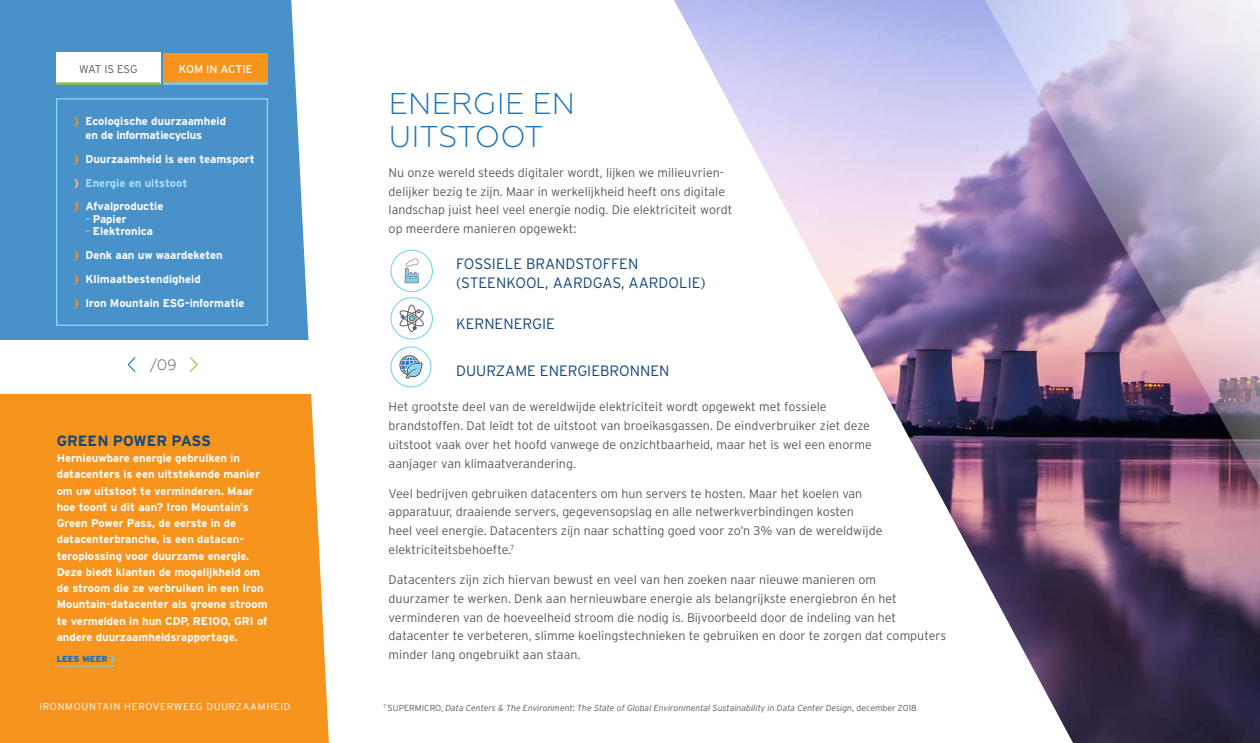
<style>
.page{position:relative;width:1260px;height:743px;background:#fff}
.page>*{position:absolute;margin:0;border:0;box-sizing:border-box;transform-origin:0 0}
.t1{font:300 30px/32.5px "Geometria";letter-spacing:.01em;color:#1b75bc}
.t2{font:300 15px/18.8px "Interstate";color:#14477d}
.t3{font:700 15px "Interstate";color:#14477d}
.t4{font:300 15px "Geometria";color:#58595b}
.t5{font:300 12.5px/18.8px "Interstate";color:#58595b}
.t6{font:700 11.25px/16.2px "Interstate";color:#fff}
.t7{font:11.25px "Interstate";color:#fff}
.t8{font:300 11.25px "Interstate";letter-spacing:-.01em;color:#58595b}
.t9{font:300 10px "Interstate";letter-spacing:.07em;color:#fff}
.t10{font:italic 300 8.75px "Interstate";color:#58595b}
.t11{font:900 8.75px "Interstate";color:#1b75bc}
.s1{color:#f7941e}
.s2{color:#fabf78}
.s3{color:#a7e2fa}
.s4{color:#6dcff6}
.s5{font-style:normal}
</style>
<div class="page">
<div style="left:0;top:366px;width:331px;height:376px;background:#f7941e"></div>
<div style="left:0;top:0;width:331px;height:368px;background:#4991c9"></div>
<div style="left:56px;top:98px;width:212px;height:228px;border:1px solid #8ad8f8"></div>
<img style="left:674px;top:0;width:586px;height:742px">
<img style="left:979px;top:0;width:281px;height:507px">
<div style="left:391px;top:250px;width:42px;height:42px;background:#fff;border:1px solid #6dcff6;border-radius:50%"></div>
<svg style="left:405px;top:258px;width:14px;height:25px"></svg>
<div style="left:391px;top:347px;width:40px;height:40px;background:#fff;border:1px solid #6dcff6;border-radius:50%"></div>
<svg style="left:399px;top:355px;width:24px;height:24px"></svg>
<hr style="left:57px;top:665px;width:58px;height:1px;background:#6dcff6">
<svg style="left:291px;top:0;width:40px;height:742px;fill:#fefafb"></svg>
<div style="left:391px;top:297px;width:42px;height:42px;background:#fff;border:1px solid #6dcff6;border-radius:50%"></div>
<div style="left:407px;top:305px;width:9px;height:27px;border:1px solid #58595b;border-radius:50%"></div>
<svg style="left:399px;top:309px;width:25px;height:21px"></svg>
<div style="left:0;top:340px;width:331px;height:53px;background:#fff"></div>
<svg style="left:190px;top:356px;width:7px;height:16px"></svg>
<svg style="left:128px;top:357px;width:7px;height:15px"></svg>
<div style="left:56px;top:53px;width:104px;height:31px;background:#fff"></div>
<hr style="left:56px;top:82px;width:104px;height:3px;background:#8dc13f">
<div style="left:164px;top:53px;width:104px;height:31px;background:#f7941e"></div>
<hr style="left:164px;top:82px;width:104px;height:3px;background:#6dcff6">
<p class="t8" style="left:79px;top:63px;width:60px">WAT IS ESG</p>
<p class="t7" style="left:179px;top:63px;width:75px">KOM IN ACTIE</p>
<p class="t6" style="left:85px;top:114px;width:142px;line-height:13.8px;text-indent:-11px"><span class="s1">}</span> Ecologische duurzaamheid en de informatiecyclus</p>
<p class="t6" style="left:74px;top:147px;width:182px;line-height:23.8px"><span class="s1">}</span> Duurzaamheid is een teamsport <span class="s2">}</span> <span class="s3">Energie en uitstoot<br></span><span class="s1">}</span> Afvalproductie</p>
<p class="t6" style="left:85px;top:211px;width:43px"><span class="s4">-</span> Papier</p>
<p class="t6" style="left:74px;top:219px;width:172px;line-height:23.8px;text-indent:11px"><span class="s4">-</span> Elektronica<br><span class="s1">}</span> Denk aan uw waardeketen<br><span class="s1">}</span> Klimaatbestendigheid<br><span class="s1">}</span> Iron Mountain ESG-informatie</p>
<p class="t4" style="left:150px;top:356px;width:29px">/09</p>
<p class="t3" style="left:57px;top:432px;width:156px">GREEN POWER PASS</p>
<p class="t6" style="left:57px;top:450px;width:212px">Hernieuwbare energie gebruiken in datacenters is een uitstekende manier om uw uitstoot te verminderen. Maar hoe toont u dit aan? Iron Mountain’s Green Power Pass, de eerste in de datacenterbranche, is een datacen&shy;teroplossing voor duurzame energie.<br>Deze biedt klanten de mogelijkheid om de stroom die ze verbruiken in een Iron Mountain-datacenter als groene stroom te vermelden in hun CDP, RE100, GRI of andere duurzaamheidsrapportage.</p>
<p class="t11" style="left:57px;top:654px;width:60px">LEES MEER <span class="s4">}</span></p>
<p class="t9" style="left:39px;top:701px;width:253px">IRONMOUNTAIN HEROVERWEEG DUURZAAMHEID</p>
<h1 class="t1" style="left:389px;top:87px;width:188px">ENERGIE EN<br>UITSTOOT</h1>
<p class="t5" style="left:389px;top:163px;width:345px">Nu onze wereld steeds digitaler wordt, lijken we milieuvrien&shy;delijker bezig te zijn. Maar in werkelijkheid heeft ons digitale landschap juist heel veel energie nodig. Die elektriciteit wordt op meerdere manieren opgewekt:</p>
<p class="t2" style="left:456px;top:254px;width:251px">FOSSIELE BRANDSTOFFEN (STEENKOOL, AARDGAS, AARDOLIE)</p>
<p class="t2" style="left:456px;top:314px;width:100px">KERNENERGIE</p>
<p class="t2" style="left:456px;top:361px;width:215px">DUURZAME ENERGIEBRONNEN</p>
<p class="t5" style="left:389px;top:397px;width:485px">Het grootste deel van de wereldwijde elektriciteit wordt opgewekt met fossiele brandstoffen. Dat leidt tot de uitstoot van broeikasgassen. De eindverbruiker ziet deze uitstoot vaak over het hoofd vanwege de onzichtbaarheid, maar het is wel een enorme aanjager van klimaatverandering.</p>
<p class="t5" style="left:389px;top:483px;width:495px">Veel bedrijven gebruiken datacenters om hun servers te hosten. Maar het koelen van apparatuur, draaiende servers, gegevensopslag en alle netwerkverbindingen kosten<br>heel veel energie. Datacenters zijn naar schatting goed voor zo’n 3% van de wereldwijde elektriciteitsbehoefte.<sup>7</sup></p>
<p class="t5" style="left:389px;top:570px;width:559px">Datacenters zijn zich hiervan bewust en veel van hen zoeken naar nieuwe manieren om<br>duurzamer te werken. Denk aan hernieuwbare energie als belangrijkste energiebron én het verminderen van de hoeveelheid stroom die nodig is. Bijvoorbeeld door de indeling van het datacenter te verbeteren, slimme koelingstechnieken te gebruiken en door te zorgen dat computers minder lang ongebruikt aan staan.</p>
<p class="t10" style="left:383px;top:702px;width:535px"><sup>7</sup> <span class="s5">SUPERMICRO,</span> Data Centers &amp; The Environment: The State of Global Environmental Sustainability in Data Center Design<span class="s5">, december 2018</span></p>
</div>
